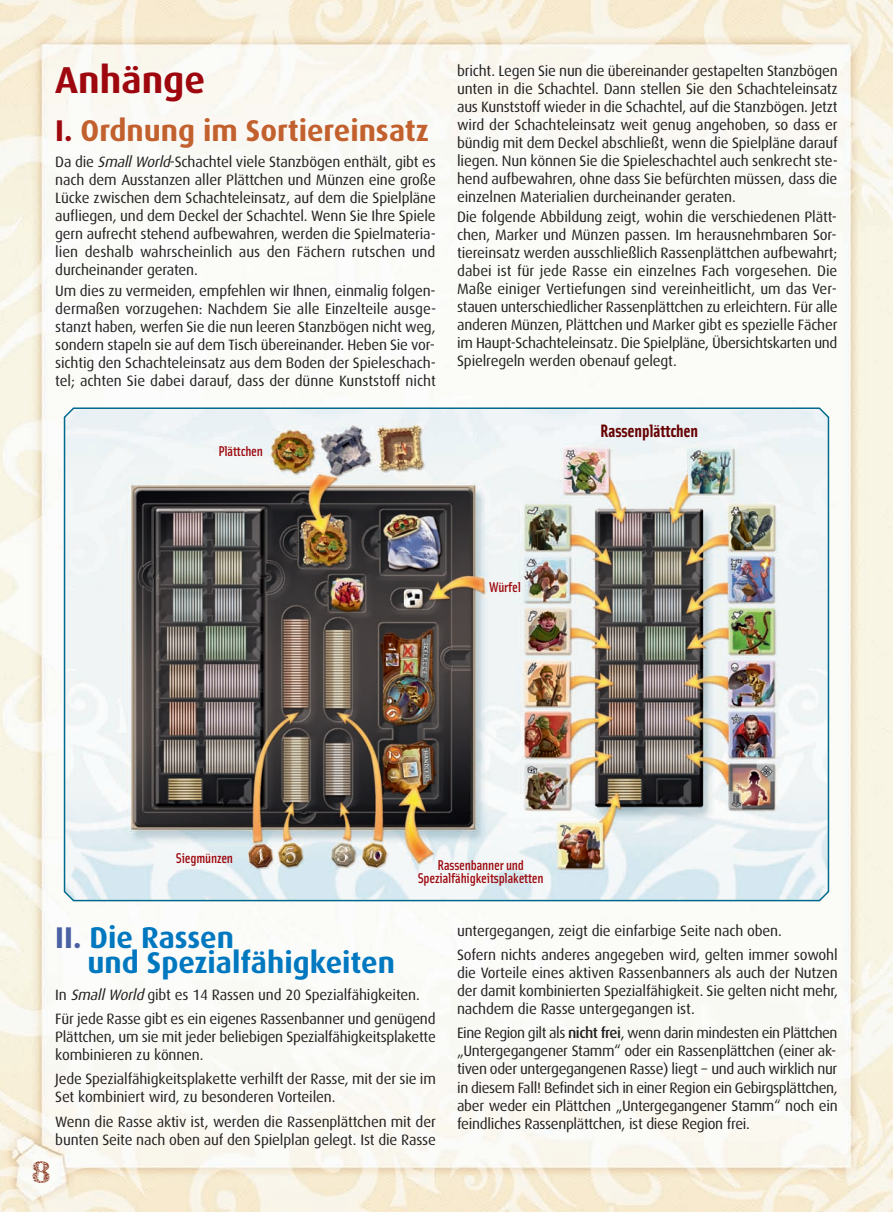
<style>
.page{position:relative;width:893px;height:1212px;background:#fff}
.page>*{position:absolute;margin:0;border:0;box-sizing:border-box;transform-origin:0 0}
.t1{font:700 37.5px "Dax";color:#9d070d}
.t2{font:700 30px/25.5px "Dax";color:#0078c0}
.t3{font:700 30px "Dax";color:#c2602e}
.t4{font:27px "JI Hidden Vines";color:#954a35}
.t5{font:700 18px "Solex";letter-spacing:-.01em;color:#600}
.t6{font:15px/18px "Dax";letter-spacing:-.01em;color:#231f20;text-align:justify}
.t7{font:500 14.25px/13.5px "Solex";letter-spacing:-.015em;color:#9d070d;text-align:center}
.s1{color:#9d070d}
.s2{font-style:italic}
.s3{color:#4a62a4}
.s4{font-weight:500}
</style>
<div class="page">
<img style="left:0;top:0;width:893px;height:1212px">
<img style="left:64px;top:407px;width:765px;height:494px">
<h1 class="t1" style="left:55px;top:64px;width:151px">Anhänge</h1>
<h2 class="t3" style="left:55px;top:117px;width:375px"><span class="s1">I.</span> Ordnung im Sortiereinsatz</h2>
<p class="t6" style="left:55px;top:154px;width:382px">Da die <span class="s2">SmallWorld</span>-Schachtel viele Stanzbögen enthält, gibt es nach dem Ausstanzen aller Plättchen und Münzen eine große Lücke zwischen dem Schachteleinsatz, auf dem die Spielpläne aufliegen, und dem Deckel der Schachtel. Wenn Sie Ihre Spiele gern aufrecht stehend aufbewahren, werden die Spielmateria&shy;lien deshalb wahrscheinlich aus den Fächern rutschen und durcheinander geraten.</p>
<p class="t6" style="left:55px;top:282px;width:382px">Um dies zu vermeiden, empfehlen wir Ihnen, einmalig folgen&shy;dermaßen vorzugehen: Nachdem Sie alle Einzelteile ausge&shy;stanzt haben, werfen Sie die nun leeren Stanzbögen nicht weg, sondern stapeln sie auf dem Tisch übereinander. Heben Sie vor&shy;sichtig den Schachteleinsatz aus dem Boden der Spieleschach&shy;tel; achten Sie dabei darauf, dass der dünne Kunststoff nicht</p>
<p class="t7" style="left:218px;top:446px;width:46px">Plättchen</p>
<p class="t6" style="left:457px;top:62px;width:382px">bricht. Legen Sie nun die übereinander gestapelten Stanzbögen unten in die Schachtel. Dann stellen Sie den Schachteleinsatz aus Kunststoff wieder in die Schachtel, auf die Stanzbögen. Jetzt wird der Schachteleinsatz weit genug angehoben, so dass er bündig mit dem Deckel abschließt, wenn die Spielpläne darauf liegen. Nun können Sie die Spieleschachtel auch senkrecht ste&shy;hend aufbewahren, ohne dass Sie befürchten müssen, dass die einzelnen Materialien durcheinander geraten.</p>
<p class="t6" style="left:457px;top:208px;width:382px">Die folgende Abbildung zeigt, wohin die verschiedenen Plätt&shy;chen, Marker und Münzen passen. Im herausnehmbaren Sor&shy;tiereinsatz werden ausschließlich Rassenplättchen aufbewahrt; dabei ist für jede Rasse ein einzelnes Fach vorgesehen. Die Maße einiger Vertiefungen sind vereinheitlicht, um das Ver&shy;stauen unterschiedlicher Rassenplättchen zu erleichtern. Für alle anderen Münzen, Plättchen und Marker gibt es spezielle Fächer im Haupt-Schachteleinsatz. Die Spielpläne, Übersichtskarten und Spielregeln werden obenauf gelegt.</p>
<p class="t5" style="left:600px;top:424px;width:99px">Rassenplättchen</p>
<p class="t7" style="left:489px;top:582px;width:34px">Würfel</p>
<p class="t7" style="left:176px;top:853px;width:59px">Siegmünzen</p>
<p class="t7" style="left:418px;top:859px;width:128px">Rassenbanner und<br>Spezialfähigkeitsplaketten</p>
<h2 class="t2" style="left:87px;top:926px;width:309px;text-indent:-32px"><span class="s3">II.</span> Die Rassen<br>und Spezialfähigkeiten</h2>
<p class="t6" style="left:55px;top:983px;width:382px;line-height:24.3px">In <span class="s2">SmallWorld</span>gibt es 14 Rassen und 20 Spezialfähigkeiten.<br>Für jede Rasse gibt es ein eigenes Rassenbanner und genügend</p>
<p class="t6" style="left:55px;top:1028px;width:382px">Plättchen, um sie mit jeder beliebigen Spezialfähigkeitsplakette kombinieren zu können.</p>
<p class="t6" style="left:55px;top:1071px;width:382px">Jede Spezialfähigkeitsplakette verhilft der Rasse, mit der sie im<br>Set kombiniert wird, zu besonderen Vorteilen.</p>
<p class="t6" style="left:55px;top:1113px;width:382px">Wenn die Rasse aktiv ist, werden die Rassenplättchen mit der bunten Seite nach oben auf den Spielplan gelegt. Ist die Rasse</p>
<h3 class="t4" style="left:31px;top:1158px;width:22px">8</h3>
<p class="t6" style="left:457px;top:919px;width:382px;line-height:24.3px">untergegangen, zeigt die einfarbige Seite nach oben.<br>Sofern nichts anderes angegeben wird, gelten immer sowohl</p>
<p class="t6" style="left:457px;top:965px;width:382px">die Vorteile eines aktiven Rassenbanners als auch der Nutzen der damit kombinierten Spezialfähigkeit. Sie gelten nicht mehr, nachdem die Rasse untergegangen ist.</p>
<p class="t6" style="left:457px;top:1025px;width:382px">Eine Region gilt als <span class="s4">nicht frei</span>, wenn darin mindesten ein Plättchen „Untergegangener Stamm“ oder ein Rassenplättchen (einer ak&shy;tiven oder untergegangenen Rasse) liegt − und auch wirklich nur in diesem Fall! Befindet sich in einer Region ein Gebirgsplättchen, aber weder ein Plättchen „Untergegangener Stamm“ noch ein feindliches Rassenplättchen, ist diese Region frei.</p>
</div>
